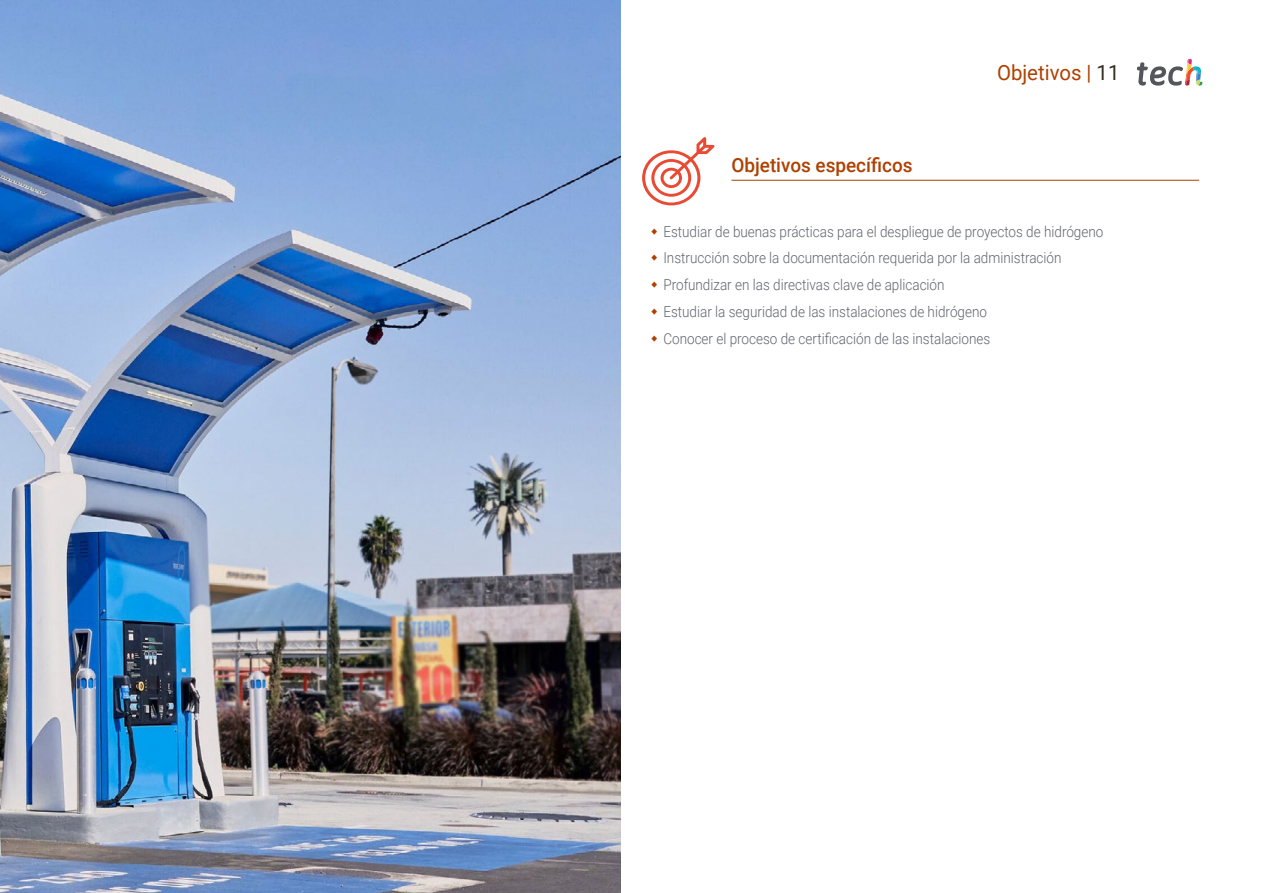
<style>
.page{position:relative;width:1263px;height:893px;background:#fff}
.page>*{position:absolute;margin:0;border:0;box-sizing:border-box;transform-origin:0 0}
.t1{font:21px "Roboto";color:#ae4000}
.t2{font:500 19.5px "Roboto";color:#ae4000}
.t3{font:300 15px/26.7px "Roboto";color:#61646a;scale:.9 1}
.s1{color:#312e20}
</style>
<div class="page">
<hr style="left:731px;top:180px;width:468px;height:1px;background:#ae4000">
<svg style="left:642px;top:137px;width:72px;height:68px"></svg>
<img style="left:0;top:0;width:621px;height:893px">
<svg style="left:1137px;top:59px;width:65px;height:27px"></svg>
<h2 class="t2" style="left:731px;top:151px;width:183px">Objetivos específicos</h2>
<h1 class="t1" style="left:997px;top:57px;width:124px">Objetivos | <span class="s1">11</span></h1>
<p class="t3" style="left:663px;top:217px;width:490px">Estudiar de buenas prácticas para el despliegue de proyectos de hidrógeno Instrucción sobre la documentación requerida por la administración Profundizar en las directivas clave de aplicación<br>Estudiar la seguridad de las instalaciones de hidrógeno<br>Conocer el proceso de certificación de las instalaciones</p>
</div>
